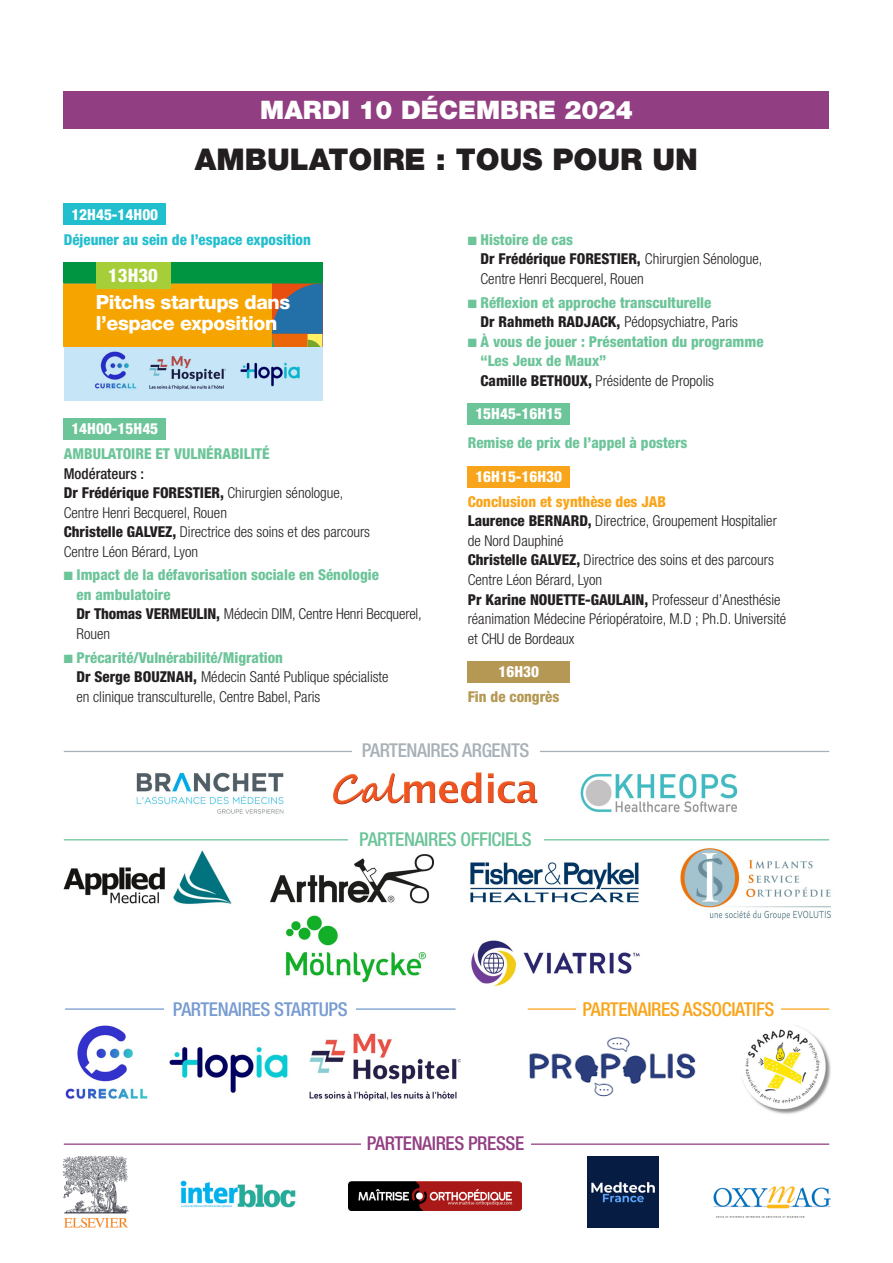
<style>
.page{position:relative;width:893px;height:1263px;background:#fff}
.page>*{position:absolute;margin:0;border:0;box-sizing:border-box;transform-origin:0 0}
.t1{font:900 30px "Helvetica Neue LT Std";color:#231f20}
.t2{font:900 25.5px "Helvetica Neue LT Std";color:#fff}
.t3{font:800 19.5px/21px "Helvetica Neue LT Std";letter-spacing:-.02em;color:#fff}
.t4{font:500 condensed 19.2px "Helvetica Neue LT Std";letter-spacing:-.02em;color:#f9a51b}
.t5{font:500 condensed 19.2px "Helvetica Neue LT Std";letter-spacing:-.02em;color:#6cc499}
.t6{font:500 condensed 19.2px "Helvetica Neue LT Std";letter-spacing:-.02em;color:#779cd1}
.t7{font:500 condensed 19.2px "Helvetica Neue LT Std";letter-spacing:-.02em;color:#a8b1b8}
.t8{font:500 condensed 19.2px "Helvetica Neue LT Std";letter-spacing:-.02em;color:#923e82}
.t9{font:800 condensed 18.75px "Helvetica Neue LT Std";color:#fff}
.t10{font:800 condensed 15.3px "Helvetica Neue LT Std";color:#fff}
.t11{font:300 condensed 15px/19.5px "Helvetica Neue LT Std";color:#231f20}
.t12{font:800 condensed 15px/19.5px "Helvetica Neue LT Std";color:#6cc499}
.t13{font:800 condensed 15px "Helvetica Neue LT Std";color:#21bece}
.t14{font:800 condensed 15px "Helvetica Neue LT Std";color:#b59853}
.s1{color:#6cc499}
.s2{font-weight:800;color:#6cc499}
.s3{font-weight:800}
.s4{color:#231f20}
.s5{font-weight:300;color:#231f20}
.s6{font-weight:800;color:#f9a51b}
.s7{font-weight:500}
</style>
<div class="page">
<img style="left:136px;top:772px;width:148px;height:42px">
<img style="left:470px;top:862px;width:169px;height:41px">
<img style="left:680px;top:848px;width:151px;height:72px">
<img style="left:580px;top:773px;width:157px;height:40px">
<img style="left:471px;top:940px;width:169px;height:47px">
<img style="left:285px;top:915px;width:142px;height:68px">
<img style="left:65px;top:1025px;width:82px;height:74px">
<img style="left:309px;top:1033px;width:151px;height:68px">
<img style="left:147px;top:1046px;width:141px;height:53px">
<img style="left:742px;top:1025px;width:89px;height:89px">
<div style="left:64px;top:91px;width:765px;height:38px;background:#923e82"></div>
<div style="left:64px;top:203px;width:102px;height:22px;background:#21bece"></div>
<div style="left:64px;top:346px;width:258px;height:55px;background:#c6e6f8"></div>
<svg style="left:64px;top:263px;width:259px;height:83px;background:#af991f"></svg>
<div style="left:96px;top:262px;width:74px;height:26px;background:#a6ce39"></div>
<img style="left:94px;top:351px;width:43px;height:38px">
<img style="left:150px;top:356px;width:75px;height:34px">
<img style="left:240px;top:362px;width:60px;height:25px">
<div style="left:64px;top:418px;width:102px;height:22px;background:#6cc499"></div>
<div style="left:468px;top:403px;width:102px;height:22px;background:#6cc499"></div>
<div style="left:468px;top:466px;width:102px;height:21px;background:#f9a51b"></div>
<div style="left:468px;top:661px;width:102px;height:21px;background:#b59853"></div>
<img style="left:333px;top:772px;width:205px;height:33px">
<hr style="left:64px;top:751px;width:765px;height:1px;background:#a8b1b8">
<hr style="left:64px;top:1143px;width:765px;height:2px;background:#923e82">
<hr style="left:64px;top:839px;width:765px;height:1px;background:#6cc499">
<hr style="left:65px;top:1008px;width:390px;height:2px;background:#779cd1">
<hr style="left:528px;top:1008px;width:301px;height:2px;background:#f9a51b">
<div style="left:352px;top:741px;width:187px;height:18px;background:#fff"></div>
<div style="left:361px;top:1133px;width:169px;height:19px;background:#fff"></div>
<div style="left:348px;top:826px;width:195px;height:26px;background:#fff"></div>
<img style="left:63px;top:850px;width:169px;height:55px">
<img style="left:270px;top:854px;width:163px;height:50px">
<div style="left:165px;top:990px;width:191px;height:39px;background:#fff"></div>
<div style="left:576px;top:990px;width:204px;height:39px;background:#fff"></div>
<img style="left:62px;top:1155px;width:67px;height:73px">
<img style="left:180px;top:1180px;width:116px;height:28px">
<img style="left:349px;top:1182px;width:173px;height:28px">
<img style="left:587px;top:1156px;width:71px;height:71px">
<img style="left:713px;top:1186px;width:118px;height:32px">
<img style="left:529px;top:1037px;width:167px;height:60px">
<h2 class="t2" style="left:260px;top:95px;width:374px">MARDI 10 DÉCEMBRE 2024</h2>
<h1 class="t1" style="left:195px;top:142px;width:505px">AMBULATOIRE : TOUS POUR UN</h1>
<p class="t10" style="left:71px;top:205px;width:88px">12H45-14H00</p>
<p class="t13" style="left:64px;top:230px;width:249px">Déjeuner au sein de l’espace exposition</p>
<p class="t9" style="left:108px;top:263px;width:51px">13H30</p>
<h3 class="t3" style="left:96px;top:292px;width:196px">Pitchs startups dans l’espace exposition</h3>
<p class="t11" style="left:480px;top:230px;width:283px;text-indent:-13px"><span class="s1">■</span> <span class="s2">Histoire de cas<br></span><span class="s3">Dr Frédérique FORESTIER,</span> Chirurgien Sénologue,<br>Centre Henri Becquerel, Rouen</p>
<p class="t12" style="left:480px;top:292px;width:259px;text-indent:-13px">■ Réflexion et approche transculturelle<br><span class="s4">Dr Rahmeth RADJACK,</span> <span class="s5">Pédopsychiatre, Paris</span></p>
<p class="t12" style="left:480px;top:331px;width:285px;text-indent:-13px">■ À vous de jouer : Présentation du programme “Les Jeux de Maux”<br><span class="s4">Camille BETHOUX,</span> <span class="s5">Présidente de Propolis</span></p>
<p class="t10" style="left:475px;top:404px;width:88px">15H45-16H15</p>
<p class="t12" style="left:468px;top:433px;width:221px">Remise de prix de l’appel à posters</p>
<p class="t10" style="left:475px;top:467px;width:88px">16H15-16H30</p>
<p class="t11" style="left:468px;top:492px;width:320px"><span class="s6">Conclusion et synthèse des JAB<br></span><span class="s3">Laurence BERNARD,</span> Directrice, Groupement Hospitalier de Nord Dauphiné<br><span class="s3">Christelle GALVEZ,</span> Directrice des soins et des parcours Centre Léon Bérard, Lyon<br><span class="s3">Pr Karine NOUETTE-GAULAIN,</span> Professeur d’Anesthésie réanimation Médecine Périopératoire, M.D ; Ph.D. Université et CHU de Bordeaux</p>
<p class="t10" style="left:498px;top:662px;width:42px">16H30</p>
<p class="t14" style="left:468px;top:687px;width:93px">Fin de congrès</p>
<p class="t7" style="left:362px;top:739px;width:169px">PARTENAIRES ARGENTS</p>
<p class="t10" style="left:71px;top:419px;width:88px">14H00-15H45</p>
<p class="t12" style="left:64px;top:444px;width:207px">AMBULATOIRE ET VULNÉRABILITÉ</p>
<p class="t11" style="left:64px;top:463px;width:308px"><span class="s7">Modérateurs :<br></span><span class="s3">Dr Frédérique FORESTIER,</span> Chirurgien sénologue, Centre Henri Becquerel, Rouen<br><span class="s3">Christelle GALVEZ,</span> Directrice des soins et des parcours Centre Léon Bérard, Lyon</p>
<p class="t12" style="left:77px;top:565px;width:347px;text-indent:-13px">■ Impact de la défavorisation sociale en Sénologie<br>en ambulatoire<br><span class="s4">Dr Thomas VERMEULIN,</span> <span class="s5">Médecin DIM, Centre Henri Becquerel,<br>Rouen</span></p>
<p class="t11" style="left:77px;top:647px;width:314px;text-indent:-13px"><span class="s1">■</span> <span class="s2">Précarité/Vulnérabilité/Migration<br></span><span class="s3">Dr Serge BOUZNAH,</span> Médecin Santé Publique spécialiste en clinique transculturelle, Centre Babel, Paris</p>
<p class="t5" style="left:359px;top:827px;width:174px">PARTENAIRES OFFICIELS</p>
<p class="t6" style="left:173px;top:998px;width:176px">PARTENAIRES STARTUPS</p>
<p class="t4" style="left:582px;top:998px;width:194px">PARTENAIRES ASSOCIATIFS</p>
<p class="t8" style="left:367px;top:1131px;width:159px">PARTENAIRES PRESSE</p>
</div>
